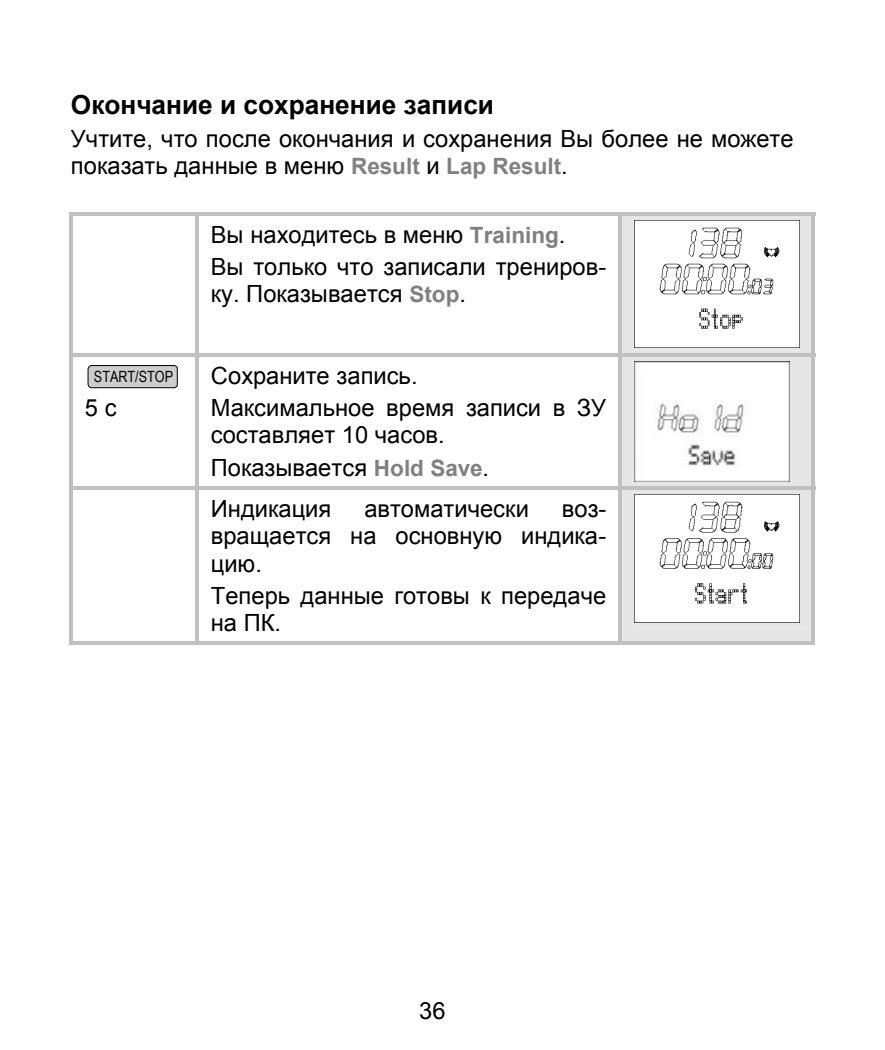
<style>
.page{position:relative;width:885px;height:1050px;background:#fff}
.page>*{position:absolute;margin:0;border:0;box-sizing:border-box;transform-origin:0 0}
.t1{font:700 26.25px "Arial";color:#000}
.t2{font:23.75px/27.2px "Arial";color:#000}
.t3{font:15.5px "Arial Narrow";color:#000}
.s1{font-weight:700;font-size:22.5px;color:#808080}
</style>
<div class="page">
<div style="left:622px;top:215px;width:13px;height:138px;background:#e6e6e6"></div>
<div style="left:635px;top:215px;width:177px;height:138px;background:#e6e6e6"></div>
<img style="left:635px;top:220px;width:164px;height:128px">
<hr style="left:69px;top:212px;width:746px;height:3px;background:#c0c0c0">
<hr style="left:69px;top:215px;width:4px;height:138px;background:#c0c0c0">
<hr style="left:195px;top:215px;width:3px;height:138px;background:#c0c0c0">
<hr style="left:618px;top:215px;width:4px;height:138px;background:#c0c0c0">
<hr style="left:812px;top:215px;width:3px;height:138px;background:#c0c0c0">
<svg style="left:88px;top:365px;width:90px;height:24px;background:#bbb"></svg>
<div style="left:622px;top:357px;width:13px;height:129px;background:#e6e6e6"></div>
<div style="left:635px;top:357px;width:177px;height:129px;background:#e6e6e6"></div>
<img style="left:635px;top:361px;width:155px;height:120px">
<hr style="left:69px;top:353px;width:746px;height:4px;background:#c0c0c0">
<hr style="left:69px;top:357px;width:4px;height:129px;background:#c0c0c0">
<hr style="left:195px;top:357px;width:3px;height:129px;background:#c0c0c0">
<hr style="left:618px;top:357px;width:4px;height:129px;background:#c0c0c0">
<hr style="left:812px;top:357px;width:3px;height:129px;background:#c0c0c0">
<hr style="left:69px;top:486px;width:746px;height:4px;background:#c0c0c0">
<hr style="left:69px;top:490px;width:4px;height:155px;background:#c0c0c0">
<hr style="left:69px;top:641px;width:126px;height:4px;background:#c0c0c0">
<hr style="left:195px;top:490px;width:3px;height:155px;background:#c0c0c0">
<hr style="left:198px;top:641px;width:420px;height:4px;background:#c0c0c0">
<hr style="left:618px;top:490px;width:4px;height:155px;background:#c0c0c0">
<svg style="left:622px;top:490px;width:193px;height:155px"></svg>
<p class="t1" style="left:71px;top:91px;width:425px">Окончание и сохранение записи</p>
<p class="t2" style="left:71px;top:125px;width:724px">Учтите, что после окончания и сохранения Вы более не можете показать данные в меню <span class="s1">Result</span> и <span class="s1">Lap Result</span>.</p>
<p class="t3" style="left:94px;top:367px;width:81px">START/STOP</p>
<p class="t2" style="left:85px;top:394px;width:33px">5 c</p>
<p class="t2" style="left:211px;top:218px;width:397px;line-height:32.5px">Вы находитесь в меню <span class="s1">Training</span>.<br>Вы только что записали трениров-</p>
<p class="t2" style="left:211px;top:280px;width:257px">ку. Показывается <span class="s1">Stop</span>.</p>
<p class="t2" style="left:211px;top:359px;width:397px;line-height:32.5px">Сохраните запись.<br>Максимальное время записи в ЗУ</p>
<p class="t2" style="left:211px;top:419px;width:280px;line-height:32.2px">составляет 10 часов.<br>Показывается <span class="s1">Hold Save</span>.</p>
<p class="t2" style="left:211px;top:495px;width:122px">Индикация</p>
<p class="t2" style="left:364px;top:495px;width:166px">автоматически</p>
<p class="t2" style="left:211px;top:495px;width:397px;text-align:justify;text-indent:351px">воз&shy;вращается на основную индика&shy;цию.</p>
<p class="t2" style="left:211px;top:582px;width:397px">Теперь данные готовы к передаче на ПК.</p>
<p class="t2" style="left:419px;top:997px;width:28px">36</p>
</div>
